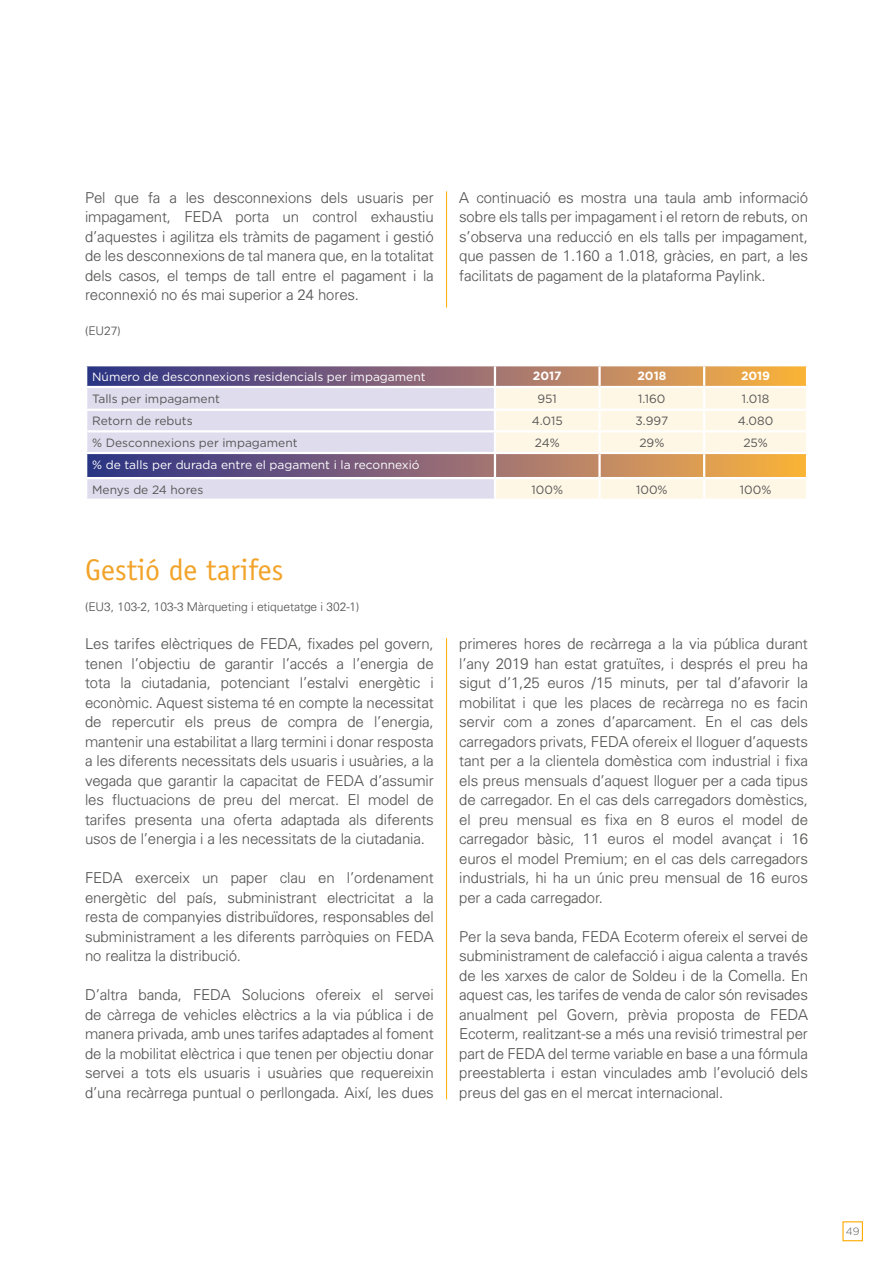
<style>
.page{position:relative;width:893px;height:1263px;background:#fff}
.page>*{position:absolute;margin:0;border:0;box-sizing:border-box;transform-origin:0 0}
.t1{font:30px "Officina Sans Std";color:#f2a329}
.t2{font:300 15px/19.5px "Univers";letter-spacing:-.005em;color:#575756;text-align:justify}
.t3{font:12px "Gotham";color:#575756}
.t4{font:12px "Gotham";color:#fff}
.t5{font:300 12px "Univers";color:#575756}
.t6{font:700 12px "Gotham";color:#fff}
.t7{font:300 10.5px "Gotham";color:#575756}
</style>
<div class="page">
<div style="left:842px;top:1221px;width:21px;height:20px;border:1px solid #ffab00"></div>
<hr style="left:446px;top:191px;width:1px;height:117px;background:#ffab00">
<svg style="left:87px;top:366px;width:719px;height:20px;background:#967271"></svg>
<svg style="left:87px;top:388px;width:407px;height:111px;background:#c4bed4"></svg>
<hr style="left:703px;top:366px;width:2px;height:20px;background:#fff">
<hr style="left:87px;top:430px;width:408px;height:2px;background:#fff">
<hr style="left:494px;top:366px;width:2px;height:20px;background:#fff">
<hr style="left:598px;top:366px;width:3px;height:20px;background:#fff">
<hr style="left:85px;top:409px;width:410px;height:2px;background:#fff">
<svg style="left:496px;top:388px;width:311px;height:111px;background:#f4e2c9"></svg>
<hr style="left:806px;top:411px;width:2px;height:20px;background:#fff">
<hr style="left:598px;top:432px;width:3px;height:20px;background:#fff">
<hr style="left:703px;top:432px;width:2px;height:20px;background:#fff">
<hr style="left:806px;top:431px;width:2px;height:21px;background:#fff">
<hr style="left:85px;top:452px;width:410px;height:2px;background:#fff">
<hr style="left:495px;top:452px;width:105px;height:2px;background:#fff">
<hr style="left:600px;top:452px;width:104px;height:2px;background:#fff">
<hr style="left:598px;top:454px;width:3px;height:23px;background:#fff">
<hr style="left:704px;top:452px;width:104px;height:2px;background:#fff">
<hr style="left:85px;top:477px;width:410px;height:2px;background:#fff">
<hr style="left:495px;top:477px;width:105px;height:2px;background:#fff">
<hr style="left:600px;top:477px;width:104px;height:2px;background:#fff">
<hr style="left:598px;top:479px;width:3px;height:20px;background:#fff">
<hr style="left:704px;top:477px;width:104px;height:2px;background:#fff">
<hr style="left:703px;top:479px;width:2px;height:20px;background:#fff">
<hr style="left:806px;top:479px;width:2px;height:20px;background:#fff">
<hr style="left:446px;top:638px;width:1px;height:461px;background:#ffab00">
<p class="t2" style="left:85px;top:187px;width:350px">Pel que fa a les desconnexions dels usuaris per impagament, FEDA porta un control exhaustiu d’aquestes i agilitza els tràmits de pagament i gestió de les desconnexions de tal manera que, en la totalitat dels casos, el temps de tall entre el pagament i la reconnexió no és mai superior a 24 hores.</p>
<p class="t2" style="left:459px;top:187px;width:350px">A continuació es mostra una taula amb informació sobre els talls per impagament i el retorn de rebuts, on s’observa una reducció en els talls per impagament, que passen de 1.160 a 1.018, gràcies, en part, a les facilitats de pagament de la plataforma Paylink.</p>
<p class="t5" style="left:85px;top:324px;width:37px">(EU27)</p>
<p class="t4" style="left:92px;top:369px;width:335px">Número de desconnexions residencials per impagament</p>
<p class="t6" style="left:533px;top:369px;width:30px">2017</p>
<p class="t6" style="left:637px;top:369px;width:30px">2018</p>
<p class="t6" style="left:741px;top:369px;width:31px">2019</p>
<p class="t3" style="left:92px;top:391px;width:129px">Talls per impagament</p>
<p class="t3" style="left:538px;top:391px;width:21px">951</p>
<p class="t3" style="left:638px;top:391px;width:29px">1.160</p>
<p class="t3" style="left:742px;top:391px;width:29px">1.018</p>
<p class="t3" style="left:92px;top:413px;width:102px">Retorn de rebuts</p>
<p class="t3" style="left:532px;top:413px;width:32px">4.015</p>
<p class="t3" style="left:635px;top:413px;width:34px">3.997</p>
<p class="t3" style="left:738px;top:413px;width:37px">4.080</p>
<p class="t3" style="left:92px;top:435px;width:207px">% Desconnexions per impagament</p>
<p class="t3" style="left:535px;top:435px;width:26px">24%</p>
<p class="t3" style="left:639px;top:435px;width:26px">29%</p>
<p class="t3" style="left:743px;top:435px;width:26px">25%</p>
<p class="t4" style="left:92px;top:457px;width:329px">% de talls per durada entre el pagament i la reconnexió</p>
<p class="t3" style="left:92px;top:482px;width:113px">Menys de 24 hores</p>
<p class="t3" style="left:532px;top:482px;width:33px">100%</p>
<p class="t3" style="left:636px;top:482px;width:33px">100%</p>
<p class="t3" style="left:740px;top:482px;width:33px">100%</p>
<h1 class="t1" style="left:85px;top:552px;width:200px">Gestió de tarifes</h1>
<p class="t5" style="left:85px;top:599px;width:276px">(EU3, 103-2, 103-3 Màrqueting i etiquetatge i 302-1)</p>
<p class="t2" style="left:85px;top:634px;width:350px">Les tarifes elèctriques de FEDA, fixades pel govern, tenen l’objectiu de garantir l’accés a l’energia de tota la ciutadania, potenciant l’estalvi energètic i econòmic. Aquest sistema té en compte la necessitat de repercutir els preus de compra de l’energia, mantenir una estabilitat a llarg termini i donar resposta a les diferents necessitats dels usuaris i usuàries, a la vegada que garantir la capacitat de FEDA d’assumir les fluctuacions de preu del mercat. El model de tarifes presenta una oferta adaptada als diferents usos de l’energia i a les necessitats de la ciutadania.</p>
<p class="t2" style="left:85px;top:868px;width:350px">FEDA exerceix un paper clau en l’ordenament energètic del país, subministrant electricitat a la resta de companyies distribuïdores, responsables del subministrament a les diferents parròquies on FEDA no realitza la distribució.</p>
<p class="t2" style="left:85px;top:985px;width:350px">D’altra banda, FEDA Solucions ofereix el servei de càrrega de vehicles elèctrics a la via pública i de manera privada, amb unes tarifes adaptades al foment de la mobilitat elèctrica i que tenen per objectiu donar servei a tots els usuaris i usuàries que requereixin d’una recàrrega puntual o perllongada. Així, les dues</p>
<p class="t2" style="left:459px;top:634px;width:350px">primeres hores de recàrrega a la via pública durant l’any 2019 han estat gratuïtes, i després el preu ha sigut d’1,25 euros /15 minuts, per tal d’afavorir la mobilitat i que les places de recàrrega no es facin servir com a zones d’aparcament. En el cas dels carregadors privats, FEDA ofereix el lloguer d’aquests tant per a la clientela domèstica com industrial i fixa els preus mensuals d’aquest lloguer per a cada tipus de carregador. En el cas dels carregadors domèstics, el preu mensual es fixa en 8 euros el model de carregador bàsic, 11 euros el model avançat i 16 euros el model Premium; en el cas dels carregadors industrials, hi ha un únic preu mensual de 16 euros per a cada carregador.</p>
<p class="t2" style="left:459px;top:926px;width:350px">Per la seva banda, FEDA Ecoterm ofereix el servei de subministrament de calefacció i aigua calenta a través de les xarxes de calor de Soldeu i de la Comella. En aquest cas, les tarifes de venda de calor són revisades anualment pel Govern, prèvia proposta de FEDA Ecoterm, realitzant-se a més una revisió trimestral per part de FEDA del terme variable en base a una fórmula preestablerta i estan vinculades amb l’evolució dels preus del gas en el mercat internacional.</p>
<p class="t7" style="left:846px;top:1225px;width:15px">49</p>
</div>
